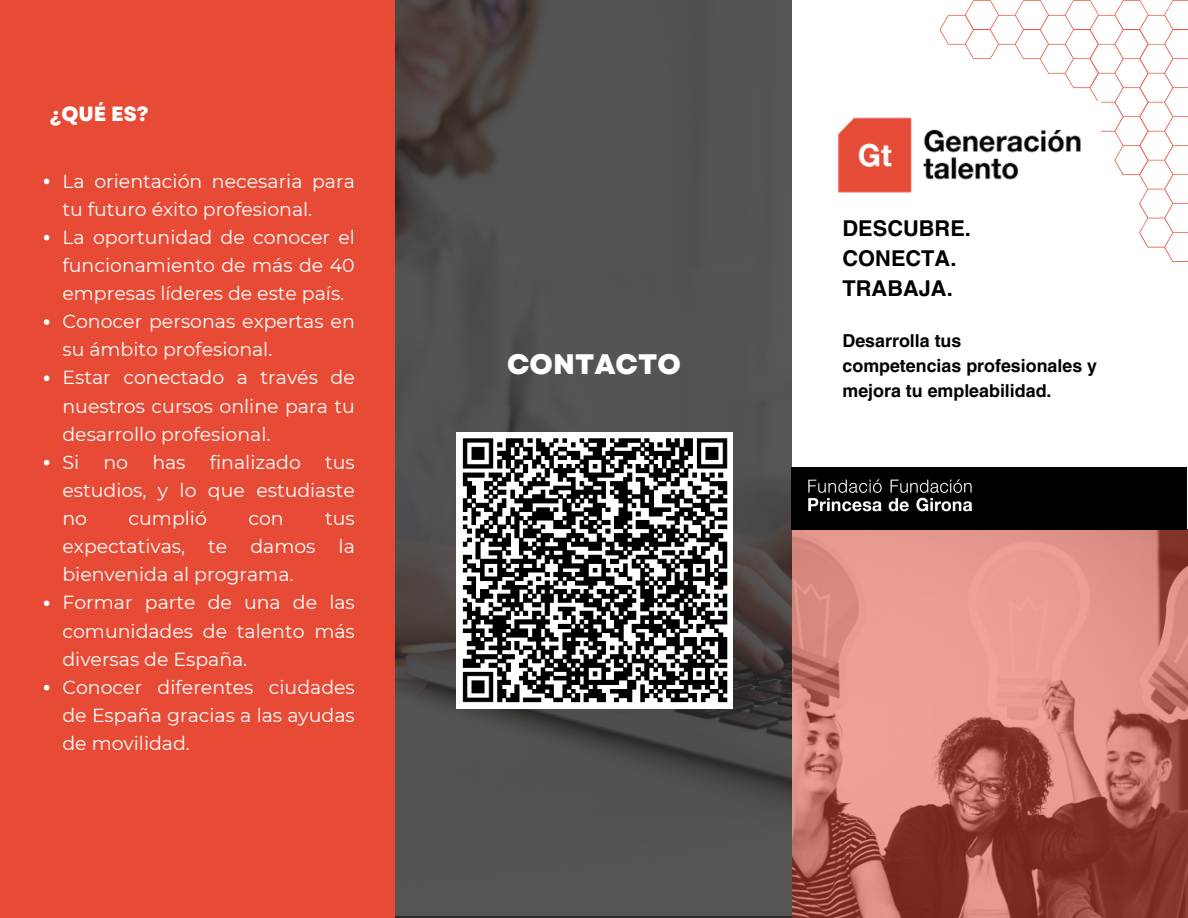
<style>
.page{position:relative;width:1188px;height:918px;background:#fff}
.page>*{position:absolute;margin:0;border:0;box-sizing:border-box;transform-origin:0 0}
.t1{font:800 28.2px "Garet";color:#fff}
.t2{font:700 21.75px "Helvetica LT Pro";color:#000}
.t3{font:800 20.55px "Garet";color:#fff}
.t4{font:18.9px/28.2px "Montserrat";color:#fff;text-align:justify}
.t5{font:700 17.85px/24.8px "Helvetica LT Pro";color:#000}
</style>
<div class="page">
<div style="left:0;top:0;width:396px;height:918px;background:#e74b36"></div>
<svg style="left:940px;top:0;width:248px;height:262px"></svg>
<img style="left:838px;top:102px;width:262px;height:98px">
<svg style="left:792px;top:529px;width:396px;height:389px;background:#c3756b"></svg>
<img style="left:396px;top:0;width:396px;height:915px">
<svg style="left:44px;top:179px;width:5px;height:5px"></svg>
<svg style="left:44px;top:235px;width:5px;height:5px"></svg>
<svg style="left:44px;top:319px;width:5px;height:6px"></svg>
<svg style="left:44px;top:375px;width:5px;height:6px"></svg>
<svg style="left:44px;top:460px;width:5px;height:5px"></svg>
<svg style="left:44px;top:600px;width:5px;height:6px"></svg>
<svg style="left:44px;top:685px;width:5px;height:5px"></svg>
<img style="left:456px;top:433px;width:276px;height:275px">
<div style="left:791px;top:467px;width:396px;height:62px;background:#000"></div>
<img style="left:808px;top:479px;width:164px;height:33px">
<p class="t3" style="left:50px;top:99px;width:100px">¿QUÉ ES?</p>
<p class="t4" style="left:62px;top:167px;width:294px">La orientación necesaria para tu futuro éxito profesional.</p>
<p class="t4" style="left:62px;top:223px;width:294px">La oportunidad de conocer el funcionamiento de más de 40 empresas líderes de este país.</p>
<p class="t4" style="left:62px;top:307px;width:294px">Conocer personas expertas en su ámbito profesional.</p>
<p class="t4" style="left:62px;top:364px;width:294px">Estar conectado a través de nuestros cursos online para tu desarrollo profesional.</p>
<p class="t4" style="left:62px;top:448px;width:18px">Si</p>
<p class="t4" style="left:103px;top:448px;width:26px">no</p>
<p class="t4" style="left:152px;top:448px;width:35px">has</p>
<p class="t4" style="left:210px;top:448px;width:93px">finalizado</p>
<p class="t4" style="left:62px;top:448px;width:294px;text-indent:263px">tus estudios, y lo que estudiaste no</p>
<p class="t4" style="left:129px;top:504px;width:80px">cumplió</p>
<p class="t4" style="left:248px;top:504px;width:37px">con</p>
<p class="t4" style="left:62px;top:504px;width:294px;text-indent:263px">tus expectativas, te damos la bienvenida al programa.</p>
<p class="t4" style="left:62px;top:589px;width:294px">Formar parte de una de las comunidades de talento más diversas de España.</p>
<p class="t4" style="left:62px;top:673px;width:294px">Conocer diferentes ciudades de España gracias a las ayudas de movilidad.</p>
<p class="t1" style="left:507px;top:344px;width:175px">CONTACTO</p>
<p class="t2" style="left:843px;top:220px;width:130px">DESCUBRE.</p>
<p class="t2" style="left:843px;top:250px;width:115px">CONECTA.</p>
<p class="t2" style="left:843px;top:281px;width:112px">TRABAJA.</p>
<p class="t5" style="left:843px;top:331px;width:120px">Desarrolla tus</p>
<p class="t5" style="left:843px;top:355px;width:256px">competencias profesionales y mejora tu empleabilidad.</p>
</div>
